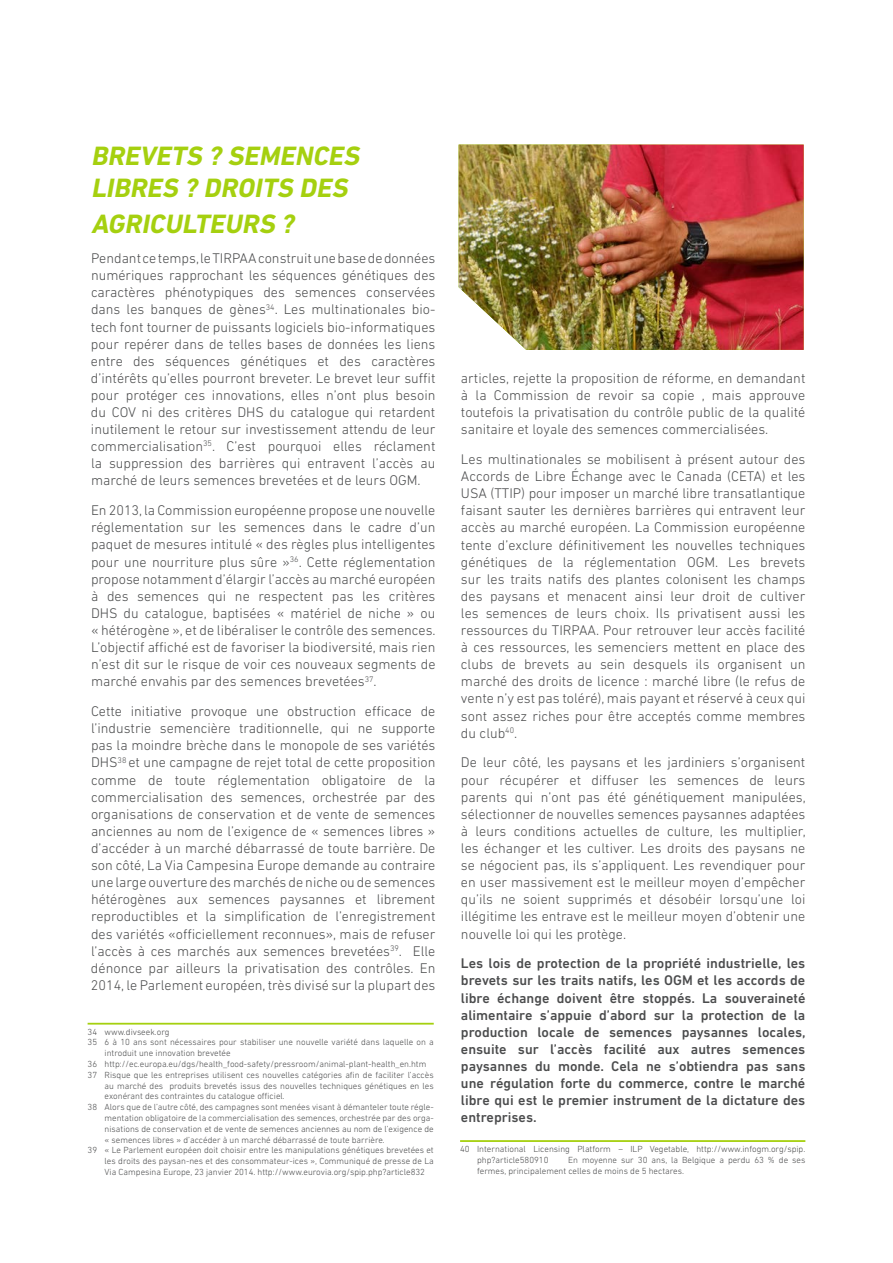
<style>
.page{position:relative;width:893px;height:1263px;background:#fff}
.page>*{position:absolute;margin:0;border:0;box-sizing:border-box;transform-origin:0 0}
.sub_title{font:italic 700 27px/32.4px "DIN Next LT Pro";color:#a5d00f}
.body{font:300 14.25px/17.1px "DIN Next LT Pro";color:#4b4c4d;text-align:justify}
.body-2{font:500 14.25px/17.1px "DIN Next LT Pro";color:#4b4c4d;text-align:justify}
.Note_de_bas_de_page1{font:300 9px/10.8px "DIN Next LT Pro";color:#4b4c4d}
</style>
<div class="page">
<hr style="left:88px;top:1023px;width:346px;height:1px;background:#a5d00f">
<hr style="left:460px;top:1140px;width:345px;height:2px;background:#a5d00f">
<img style="left:459px;top:145px;width:345px;height:205px">
<p class="sub_title" style="left:91px;top:139px;width:275px">BREVETS ? SEMENCES<br>LIBRES ? DROITS DES</p>
<p class="sub_title" style="left:91px;top:208px;width:210px">AGRICULTEURS ?</p>
<p class="body" style="left:91px;top:250px;width:346px">Pendant ce temps, le TIRPAA construit une base de données numériques rapprochant les séquences génétiques des caractères phénotypiques des semences conservées dans les banques de gènes<sup>34</sup>. Les multinationales bio&shy;tech font tourner de puissants logiciels bio-informatiques pour repérer dans de telles bases de données les liens entre des séquences génétiques et des caractères d’intérêts qu’elles pourront breveter. Le brevet leur suffit pour protéger ces innovations, elles n’ont plus besoin du COV ni des critères DHS du catalogue qui retardent inutilement le retour sur investissement attendu de leur commercialisation<sup>35</sup>. C’est pourquoi elles réclament la suppression des barrières qui entravent l’accès au marché de leurs semences brevetées et de leurs OGM.</p>
<p class="body" style="left:91px;top:502px;width:346px">En 2013, la Commission européenne propose une nouvelle réglementation sur les semences dans le cadre d’un paquet de mesures intitulé « des règles plus intelligentes pour une nourriture plus sûre »<sup>36</sup>. Cette réglementation propose notamment d’élargir l’accès au marché européen à des semences qui ne respectent pas les critères DHS du catalogue, baptisées « matériel de niche » ou « hétérogène », et de libéraliser le contrôle des semences.<br>L’objectif affiché est de favoriser la biodiversité, mais rien n’est dit sur le risque de voir ces nouveaux segments de marché envahis par des semences brevetées<sup>37</sup>.</p>
<p class="body" style="left:91px;top:703px;width:346px">Cette initiative provoque une obstruction efficace de l’industrie semencière traditionnelle, qui ne supporte pas la moindre brèche dans le monopole de ses variétés DHS<sup>38</sup> et une campagne de rejet total de cette proposition comme de toute réglementation obligatoire de la commercialisation des semences, orchestrée par des organisations de conservation et de vente de semences anciennes au nom de l’exigence de « semences libres » d’accéder à un marché débarrassé de toute barrière. De son côté, La Via Campesina Europe demande au contraire une large ouverture des marchés de niche ou de semences hétérogènes aux semences paysannes et librement reproductibles et la simplification de l’enregistrement des variétés «officiellement reconnues», mais de refuser l’accès à ces marchés aux semences brevetées<sup>39</sup>. Elle dénonce par ailleurs la privatisation des contrôles. En 2014, le Parlement européen, très divisé sur la plupart des</p>
<p class="body" style="left:461px;top:369px;width:346px">articles, rejette la proposition de réforme, en demandant à la Commission de revoir sa copie , mais approuve toutefois la privatisation du contrôle public de la qualité sanitaire et loyale des semences commercialisées.</p>
<p class="body" style="left:461px;top:450px;width:346px">Les multinationales se mobilisent à présent autour des Accords de Libre Échange avec le Canada (CETA) et les USA (TTIP) pour imposer un marché libre transatlantique faisant sauter les dernières barrières qui entravent leur accès au marché européen. La Commission européenne tente d’exclure définitivement les nouvelles techniques génétiques de la réglementation OGM. Les brevets sur les traits natifs des plantes colonisent les champs des paysans et menacent ainsi leur droit de cultiver les semences de leurs choix. Ils privatisent aussi les ressources du TIRPAA. Pour retrouver leur accès facilité à ces ressources, les semenciers mettent en place des clubs de brevets au sein desquels ils organisent un marché des droits de licence : marché libre (le refus de vente n’y est pas toléré), mais payant et réservé à ceux qui sont assez riches pour être acceptés comme membres du club<sup>40</sup>.</p>
<p class="body" style="left:461px;top:754px;width:346px">De leur côté, les paysans et les jardiniers s’organisent pour récupérer et diffuser les semences de leurs parents qui n’ont pas été génétiquement manipulées, sélectionner de nouvelles semences paysannes adaptées à leurs conditions actuelles de culture, les multiplier, les échanger et les cultiver. Les droits des paysans ne se négocient pas, ils s’appliquent. Les revendiquer pour en user massivement est le meilleur moyen d’empêcher qu’ils ne soient supprimés et désobéir lorsqu’une loi illégitime les entrave est le meilleur moyen d’obtenir une nouvelle loi qui les protège.</p>
<p class="body-2" style="left:461px;top:955px;width:346px">Les lois de protection de la propriété industrielle, les brevets sur les traits natifs, les OGM et les accords de libre échange doivent être stoppés. La souveraineté alimentaire s’appuie d’abord sur la protection de la production locale de semences paysannes locales, ensuite sur l’accès facilité aux autres semences paysannes du monde. Cela ne s’obtiendra pas sans une régulation forte du commerce, contre le marché libre qui est le premier instrument de la dictature des entreprises.</p>
<p class="Note_de_bas_de_page1" style="left:88px;top:1026px;width:83px">34 www.divseek.org</p>
<p class="Note_de_bas_de_page1" style="left:105px;top:1037px;width:331px;text-indent:-17px">35 6 à 10 ans sont nécessaires pour stabiliser une nouvelle variété dans laquelle on a introduit une innovation brevetée</p>
<p class="Note_de_bas_de_page1" style="left:88px;top:1058px;width:340px">36 http://ec.europa.eu/dgs/health_food-safety/pressroom/animal-plant-health_en.htm</p>
<p class="Note_de_bas_de_page1" style="left:105px;top:1069px;width:331px;text-align:justify;text-indent:-17px">37 Risque que les entreprises utilisent ces nouvelles catégories afin de faciliter l’accès au marché des produits brevetés issus des nouvelles techniques génétiques en les exonérant des contraintes du catalogue officiel.</p>
<p class="Note_de_bas_de_page1" style="left:105px;top:1101px;width:331px;text-align:justify;text-indent:-17px">38 Alors que de l’autre côté, des campagnes sont menées visant à démanteler toute régle&shy;mentation obligatoire de la commercialisation des semences, orchestrée par des orga&shy;nisations de conservation et de vente de semences anciennes au nom de l’exigence de « semences libres » d’accéder à un marché débarrassé de toute barrière.</p>
<p class="Note_de_bas_de_page1" style="left:105px;top:1145px;width:331px;text-align:justify;text-indent:-17px">39 « Le Parlement européen doit choisir entre les manipulations génétiques brevetées et les droits des paysan-nes et des consommateur-ices », Communiqué de presse de La Via Campesina Europe, 23 janvier 2014. http://www.eurovia.org/spip.php?article832</p>
<p class="Note_de_bas_de_page1" style="left:477px;top:1143px;width:330px;text-indent:-17px">40 International Licensing Platform – ILP Vegetable, http://www.infogm.org/spip. php?article580910</p>
<p class="Note_de_bas_de_page1" style="left:477px;top:1154px;width:330px;text-indent:91px">En moyenne sur 30 ans, la Belgique a perdu 63 % de ses fermes, principalement celles de moins de 5 hectares.</p>
</div>
